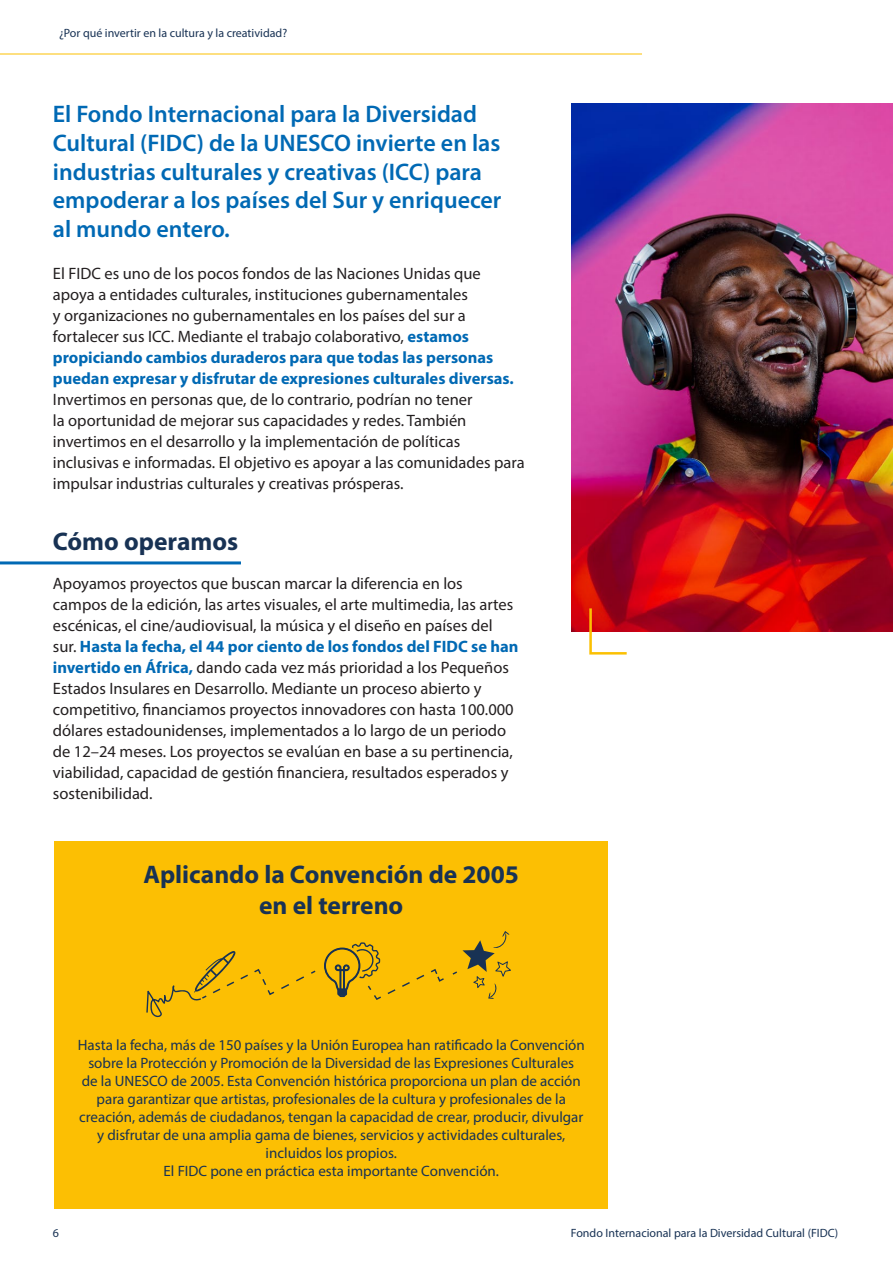
<style>
.page{position:relative;width:893px;height:1263px;background:#fff}
.page>*{position:absolute;margin:0;border:0;box-sizing:border-box;transform-origin:0 0}
.t1{font:700 25.5px/30.6px "Myriad Pro";color:#183254;text-align:center}
.t2{font:600 24px/28.8px "Myriad Pro";color:#0069b4}
.t3{font:16.5px/21px "Myriad Pro";color:#231f20}
.t4{font:15px/18px "Myriad Pro";color:#183254;text-align:center}
.t5{font:12px "Myriad Pro";color:#183254}
.s1{font-weight:700;color:#0069b4}
</style>
<div class="page">
<hr style="left:0;top:54px;width:642px;height:1px;background:#fcc002">
<hr style="left:0;top:561px;width:241px;height:3px;background:#0069b4">
<hr style="left:892px;top:601px;width:1px;height:662px;background:#ebf3f9">
<div style="left:55px;top:842px;width:553px;height:367px;background:#fcbf03"></div>
<svg style="left:146px;top:951px;width:170px;height:67px"></svg>
<svg style="left:324px;top:942px;width:120px;height:58px"></svg>
<svg style="left:452px;top:931px;width:59px;height:68px"></svg>
<img style="left:571px;top:103px;width:322px;height:528px">
<svg style="left:589px;top:608px;width:38px;height:46px"></svg>
<p class="t5" style="left:59px;top:25px;width:230px">¿Por qué invertir en la cultura y la creatividad?</p>
<h2 class="t2" style="left:53px;top:99px;width:450px">El Fondo Internacional para la Diversidad Cultural (FIDC) de la UNESCO invierte en las industrias culturales y creativas (ICC) para empoderar a los países del Sur y enriquecer al mundo entero.</h2>
<p class="t3" style="left:53px;top:263px;width:462px">El FIDC es uno de los pocos fondos de las Naciones Unidas que apoya a entidades culturales, instituciones gubernamentales<br>y organizaciones no gubernamentales en los países del sur a fortalecer sus ICC. Mediante el trabajo colaborativo, <span class="s1">estamos propiciando cambios duraderos para que todas las personas puedan expresar y disfrutar de expresiones culturales diversas.</span></p>
<p class="t3" style="left:53px;top:389px;width:473px">Invertimos en personas que, de lo contrario, podrían no tener<br>la oportunidad de mejorar sus capacidades y redes. También invertimos en el desarrollo y la implementación de políticas inclusivas e informadas. El objetivo es apoyar a las comunidades para impulsar industrias culturales y creativas prósperas.</p>
<h1 class="t1" style="left:53px;top:525px;width:187px">Cómo operamos</h1>
<p class="t3" style="left:53px;top:573px;width:467px">Apoyamos proyectos que buscan marcar la diferencia en los campos de la edición, las artes visuales, el arte multimedia, las artes escénicas, el cine/audiovisual, la música y el diseño en países del sur. <span class="s1">Hasta la fecha, el 44 por ciento de los fondos del FIDC se han invertido en África,</span> dando cada vez más prioridad a los Pequeños Estados Insulares en Desarrollo. Mediante un proceso abierto y competitivo, financiamos proyectos innovadores con hasta 100.000 dólares estadounidenses, implementados a lo largo de un periodo de 12–24 meses. Los proyectos se evalúan en base a su pertinencia, viabilidad, capacidad de gestión financiera, resultados esperados y sostenibilidad.</p>
<h1 class="t1" style="left:143px;top:858px;width:377px">Aplicando la Convención de 2005 en el terreno</h1>
<p class="t4" style="left:78px;top:1036px;width:508px">Hasta la fecha, más de 150 países y la Unión Europea han ratificado la Convención sobre la Protección y Promoción de la Diversidad de las Expresiones Culturales<br>de la UNESCO de 2005. Esta Convención histórica proporciona un plan de acción para garantizar que artistas, profesionales de la cultura y profesionales de la creación, además de ciudadanos, tengan la capacidad de crear, producir, divulgar y disfrutar de una amplia gama de bienes, servicios y actividades culturales, incluidos los propios.<br>El FIDC pone en práctica esta importante Convención.</p>
<p class="t5" style="left:53px;top:1226px;width:8px">6</p>
<p class="t5" style="left:571px;top:1226px;width:269px">Fondo Internacional para la Diversidad Cultural (FIDC)</p>
</div>
